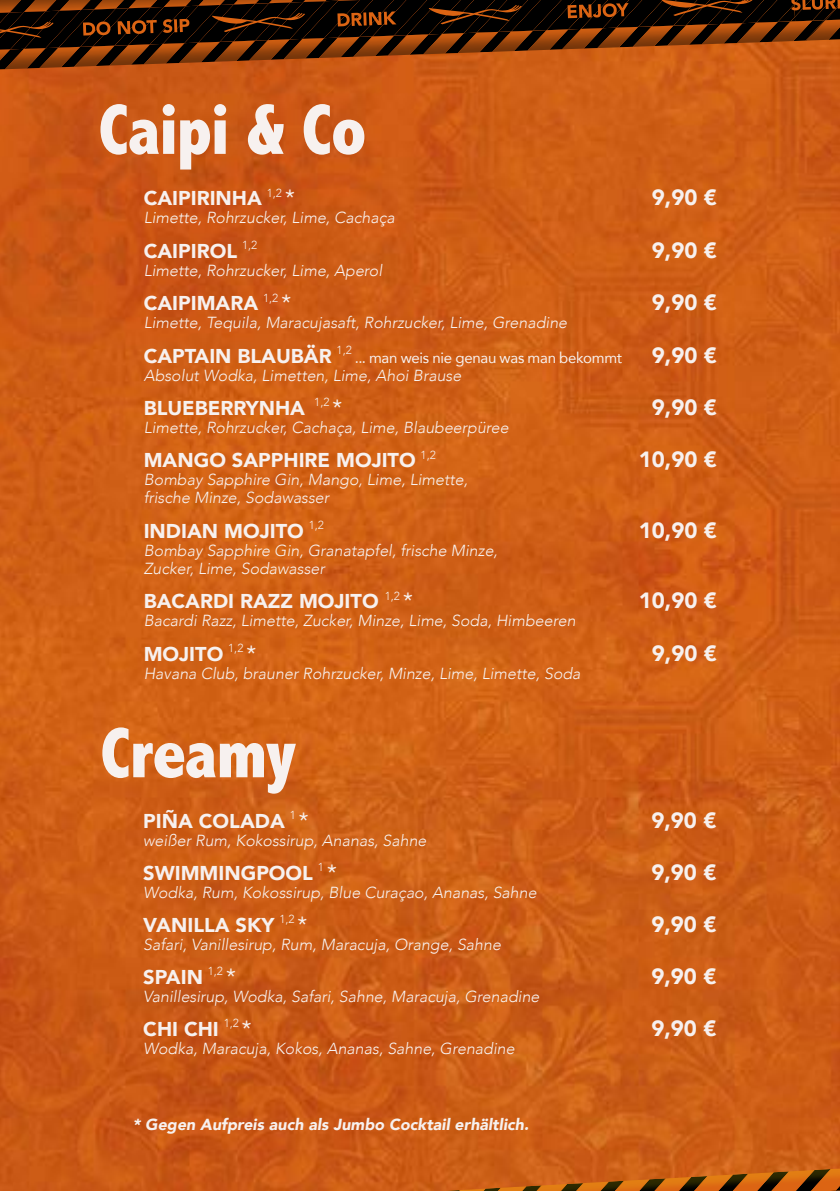
<style>
.page{position:relative;width:840px;height:1191px;background:#fff}
.page>*{position:absolute;margin:0;border:0;box-sizing:border-box;transform-origin:0 0}
.t1{font:800 condensed 72px "Abadi MT Pro";letter-spacing:-.02em;color:#f7f1ef}
.t2{font:900 22px "Avenir";color:#f7f1ef}
.t3{font:900 20px "Avenir";color:#f7f1ef}
.t4{font:italic 300 16px "Avenir";color:#f7f1ef}
.t5{font:italic 900 16px "Avenir";color:#f7f1ef}
.t6{font:15px "Avenir";letter-spacing:-.015em;color:#f7f1ef}
.s1{font-weight:400;font-size:22px}
</style>
<div class="page">
<img style="left:0;top:75px;width:839px;height:1023px">
<svg style="left:0;top:1098px;width:839px;height:93px;background:#c85a15"></svg>
<svg style="left:0;top:0;width:839px;height:75px;background:#632d09"></svg>
<p class="t1" style="left:99px;top:90px;width:268px">Caipi &amp; Co</p>
<p class="t3" style="left:144px;top:181px;width:152px">CAIPIRINHA <sup>1,2</sup> <span class="s1">*</span></p>
<p class="t2" style="left:651px;top:179px;width:67px">9,90 €</p>
<p class="t4" style="left:144px;top:208px;width:252px">Limette, Rohrzucker, Lime, Cachaça</p>
<p class="t3" style="left:144px;top:234px;width:115px">CAIPIROL <sup>1,2</sup></p>
<p class="t2" style="left:651px;top:231px;width:67px">9,90 €</p>
<p class="t4" style="left:144px;top:261px;width:240px">Limette, Rohrzucker, Lime, Aperol</p>
<p class="t3" style="left:144px;top:286px;width:149px">CAIPIMARA <sup>1,2</sup> <span class="s1">*</span></p>
<p class="t2" style="left:651px;top:284px;width:67px">9,90 €</p>
<p class="t4" style="left:144px;top:313px;width:425px">Limette, Tequila, Maracujasaft, Rohrzucker, Lime, Grenadine</p>
<p class="t3" style="left:144px;top:338px;width:209px">CAPTAIN BLAUBÄR <sup>1,2</sup></p>
<p class="t6" style="left:354px;top:345px;width:269px">... man weis nie genau was man bekommt</p>
<p class="t2" style="left:651px;top:336px;width:67px">9,90 €</p>
<p class="t4" style="left:144px;top:366px;width:319px">Absolut Wodka, Limetten, Lime, Ahoi Brause</p>
<p class="t3" style="left:144px;top:391px;width:200px">BLUEBERRYNHA <sup>1,2</sup> <span class="s1">*</span></p>
<p class="t2" style="left:651px;top:388px;width:67px">9,90 €</p>
<p class="t4" style="left:144px;top:418px;width:366px">Limette, Rohrzucker, Cachaça, Lime, Blaubeerpüree</p>
<p class="t3" style="left:144px;top:443px;width:293px">MANGO SAPPHIRE MOJITO <sup>1,2</sup></p>
<p class="t2" style="left:638px;top:441px;width:80px">10,90 €</p>
<p class="t4" style="left:144px;top:470px;width:325px">Bombay Sapphire Gin, Mango, Lime, Limette,</p>
<p class="t4" style="left:144px;top:488px;width:187px">frische Minze, Sodawasser</p>
<p class="t3" style="left:144px;top:514px;width:181px">INDIAN MOJITO <sup>1,2</sup></p>
<p class="t2" style="left:638px;top:511px;width:80px">10,90 €</p>
<p class="t4" style="left:144px;top:541px;width:355px">Bombay Sapphire Gin, Granatapfel, frische Minze,</p>
<p class="t4" style="left:144px;top:559px;width:182px">Zucker, Lime, Sodawasser</p>
<p class="t3" style="left:144px;top:584px;width:270px">BACARDI RAZZ MOJITO <sup>1,2</sup> <span class="s1">*</span></p>
<p class="t2" style="left:638px;top:582px;width:80px">10,90 €</p>
<p class="t4" style="left:144px;top:611px;width:433px">Bacardi Razz, Limette, Zucker, Minze, Lime, Soda, Himbeeren</p>
<p class="t3" style="left:144px;top:636px;width:114px">MOJITO <sup>1,2</sup> <span class="s1">*</span></p>
<p class="t2" style="left:651px;top:634px;width:67px">9,90 €</p>
<p class="t4" style="left:144px;top:664px;width:438px">Havana Club, brauner Rohrzucker, Minze, Lime, Limette, Soda</p>
<h1 class="t1" style="left:101px;top:713px;width:196px">Creamy</h1>
<p class="t3" style="left:143px;top:803px;width:167px">PIÑA COLADA <sup>1</sup> <span class="s1">*</span></p>
<p class="t2" style="left:651px;top:801px;width:67px">9,90 €</p>
<p class="t4" style="left:143px;top:831px;width:284px">weißer Rum, Kokossirup, Ananas, Sahne</p>
<p class="t3" style="left:143px;top:855px;width:195px">SWIMMINGPOOL <sup>1</sup> <span class="s1">*</span></p>
<p class="t2" style="left:651px;top:853px;width:67px">9,90 €</p>
<p class="t4" style="left:143px;top:883px;width:394px">Wodka, Rum, Kokossirup, Blue Curaçao, Ananas, Sahne</p>
<p class="t3" style="left:143px;top:907px;width:165px">VANILLA SKY <sup>1,2</sup> <span class="s1">*</span></p>
<p class="t2" style="left:651px;top:905px;width:67px">9,90 €</p>
<p class="t4" style="left:143px;top:935px;width:359px">Safari, Vanillesirup, Rum, Maracuja, Orange, Sahne</p>
<p class="t3" style="left:143px;top:959px;width:94px">SPAIN <sup>1,2</sup> <span class="s1">*</span></p>
<p class="t2" style="left:651px;top:957px;width:67px">9,90 €</p>
<p class="t4" style="left:143px;top:987px;width:397px">Vanillesirup, Wodka, Safari, Sahne, Maracuja, Grenadine</p>
<p class="t3" style="left:143px;top:1011px;width:110px">CHI CHI <sup>1,2</sup> <span class="s1">*</span></p>
<p class="t2" style="left:651px;top:1009px;width:67px">9,90 €</p>
<p class="t4" style="left:143px;top:1039px;width:372px">Wodka, Maracuja, Kokos, Ananas, Sahne, Grenadine</p>
<p class="t5" style="left:133px;top:1111px;width:397px">* Gegen Aufpreis auch als Jumbo Cocktail erhältlich.</p>
</div>
